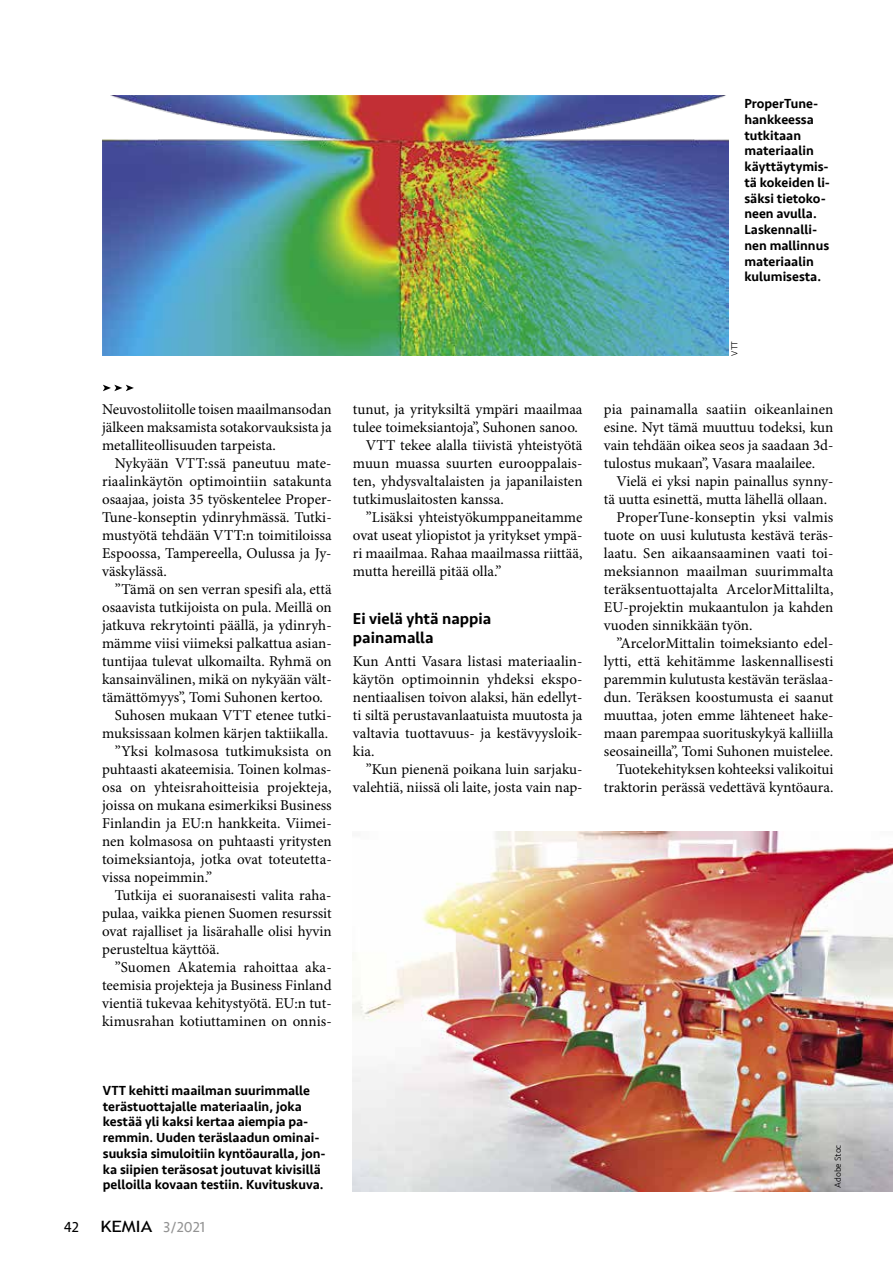
<style>
.page{position:relative;width:893px;height:1263px;background:#fff}
.page>*{position:absolute;margin:0;border:0;box-sizing:border-box;transform-origin:0 0}
.t1{font:500 16.2px/18.9px "Seravek";color:#000}
.t2{font:15px/18px "Minion Pro";color:#000;text-align:justify}
.t3{font:15px "Seravek";color:#939393}
.t4{font:15px "Seravek";color:#000}
.t5{font:500 13.5px/15.8px "Seravek";color:#000}
.t6{font:300 9px "Seravek";color:#000}
.s1{font-family:"Trebuchet MS";font-size:15.6px;color:#000}
</style>
<div class="page">
<img style="left:353px;top:831px;width:540px;height:360px">
<img style="left:103px;top:96px;width:625px;height:260px">
<svg style="left:103px;top:385px;width:31px;height:6px"></svg>
<p class="t5" style="left:744px;top:96px;width:87px">ProperTune&shy;hankkeessa tutkitaan materiaalin käyttäytymis&shy;tä kokeiden li&shy;säksi tietoko&shy;neen avulla.<br>Laskennalli&shy;nen mallinnus materiaalin kulumisesta.</p>
<p class="t2" style="left:102px;top:401px;width:231px">Neuvostoliitolle toisen maailmansodan jälkeen maksamista sotakorvauksista ja metalliteollisuuden tarpeista.</p>
<p class="t2" style="left:102px;top:455px;width:231px;text-indent:13px">Nykyään VTT:ssä paneutuu mate&shy;riaalinkäytön optimointiin satakunta osaajaa, joista 35 työskentelee Proper-Tune-konseptin ydinryhmässä. Tutki&shy;mustyötä tehdään VTT:n toimitiloissa Espoossa, Tampereella, Oulussa ja Jy&shy;väskylässä.</p>
<p class="t2" style="left:115px;top:581px;width:218px">”Tämä on sen verran spesifi ala, että</p>
<p class="t2" style="left:102px;top:599px;width:231px">osaavista tutkijoista on pula. Meillä on</p>
<p class="t2" style="left:102px;top:617px;width:231px">jatkuva rekrytointi päällä, ja ydinryh-</p>
<p class="t2" style="left:102px;top:635px;width:231px">mämme viisi viimeksi palkattua asian-</p>
<p class="t2" style="left:102px;top:653px;width:231px">tuntijaa tulevat ulkomailta. Ryhmä on</p>
<p class="t2" style="left:102px;top:671px;width:231px">kansainvälinen, mikä on nykyään vält-</p>
<p class="t2" style="left:102px;top:689px;width:222px">tämättömyys”, Tomi Suhonen kertoo.</p>
<p class="t2" style="left:115px;top:707px;width:218px">Suhosen mukaan VTT etenee tutki-</p>
<p class="t2" style="left:102px;top:725px;width:228px">muksissaan kolmen kärjen taktiikalla.</p>
<p class="t2" style="left:115px;top:743px;width:218px">”Yksi kolmasosa tutkimuksista on</p>
<p class="t2" style="left:102px;top:761px;width:231px">puhtaasti akateemisia. Toinen kolmas-</p>
<p class="t2" style="left:102px;top:779px;width:231px">osa on yhteisrahoitteisia projekteja,</p>
<p class="t2" style="left:102px;top:797px;width:231px">joissa on mukana esimerkiksi Business</p>
<p class="t2" style="left:102px;top:815px;width:231px">Finlandin ja EU:n hankkeita. Viimei-</p>
<p class="t2" style="left:102px;top:833px;width:231px">nen kolmasosa on puhtaasti yritysten</p>
<p class="t2" style="left:102px;top:851px;width:231px">toimeksiantoja, jotka ovat toteutetta-</p>
<p class="t2" style="left:102px;top:869px;width:112px">vissa nopeimmin.”</p>
<p class="t2" style="left:115px;top:887px;width:218px">Tutkija ei suoranaisesti valita raha-</p>
<p class="t2" style="left:102px;top:905px;width:231px">pulaa, vaikka pienen Suomen resurssit</p>
<p class="t2" style="left:102px;top:923px;width:231px">ovat rajalliset ja lisärahalle olisi hyvin</p>
<p class="t2" style="left:102px;top:941px;width:119px">perusteltua käyttöä.</p>
<p class="t2" style="left:115px;top:959px;width:218px">”Suomen Akatemia rahoittaa aka-</p>
<p class="t2" style="left:102px;top:977px;width:231px">teemisia projekteja ja Business Finland</p>
<p class="t2" style="left:102px;top:995px;width:231px">vientiä tukevaa kehitystyötä. EU:n tut-</p>
<p class="t2" style="left:102px;top:1013px;width:231px">kimusrahan kotiuttaminen on onnis-</p>
<p class="t2" style="left:353px;top:401px;width:231px">tunut, ja yrityksiltä ympäri maailmaa</p>
<p class="t2" style="left:353px;top:419px;width:227px">tulee toimeksiantoja”, Suhonen sanoo.</p>
<p class="t2" style="left:366px;top:437px;width:218px">VTT tekee alalla tiivistä yhteistyötä</p>
<p class="t2" style="left:353px;top:455px;width:231px">muun muassa suurten eurooppalais-</p>
<p class="t2" style="left:353px;top:473px;width:231px">ten, yhdysvaltalaisten ja japanilaisten</p>
<p class="t2" style="left:353px;top:491px;width:152px">tutkimuslaitosten kanssa.</p>
<p class="t2" style="left:366px;top:509px;width:218px">”Lisäksi yhteistyökumppaneitamme</p>
<p class="t2" style="left:353px;top:527px;width:231px">ovat useat yliopistot ja yritykset ympä-</p>
<p class="t2" style="left:353px;top:545px;width:231px">ri maailmaa. Rahaa maailmassa riittää,</p>
<p class="t2" style="left:353px;top:563px;width:150px">mutta hereillä pitää olla.”</p>
<p class="t1" style="left:353px;top:609px;width:140px">Ei vielä yhtä nappia painamalla</p>
<p class="t2" style="left:353px;top:653px;width:231px">Kun Antti Vasara listasi materiaalin&shy;käytön optimoinnin yhdeksi ekspo&shy;nentiaalisen toivon alaksi, hän edellyt&shy;ti siltä perustavanlaatuista muutosta ja valtavia tuottavuus- ja kestävyysloik&shy;kia.</p>
<p class="t2" style="left:353px;top:761px;width:231px;text-align:right">”Kun pienenä poikana luin sarjaku&shy;valehtiä, niissä oli laite, josta vain nap-</p>
<p class="t6" style="left:729px;top:356px;width:16px;rotate:-90deg">VTT</p>
<p class="t2" style="left:604px;top:401px;width:231px">pia painamalla saatiin oikeanlainen esine. Nyt tämä muuttuu todeksi, kun vain tehdään oikea seos ja saadaan 3d&shy;tulostus mukaan”, Vasara maalailee.</p>
<p class="t2" style="left:617px;top:473px;width:218px">Vielä ei yksi napin painallus synny-</p>
<p class="t2" style="left:604px;top:491px;width:225px">tä uutta esinettä, mutta lähellä ollaan.</p>
<p class="t2" style="left:617px;top:509px;width:218px">ProperTune-konseptin yksi valmis</p>
<p class="t2" style="left:604px;top:527px;width:231px">tuote on uusi kulutusta kestävä teräs-</p>
<p class="t2" style="left:604px;top:545px;width:231px">laatu. Sen aikaansaaminen vaati toi-</p>
<p class="t2" style="left:604px;top:563px;width:231px">meksiannon maailman suurimmalta</p>
<p class="t2" style="left:604px;top:581px;width:231px">teräksentuottajalta ArcelorMittalilta,</p>
<p class="t2" style="left:604px;top:599px;width:231px">EU-projektin mukaantulon ja kahden</p>
<p class="t2" style="left:604px;top:617px;width:150px">vuoden sinnikkään työn.</p>
<p class="t2" style="left:617px;top:635px;width:218px">”ArcelorMittalin toimeksianto edel-</p>
<p class="t2" style="left:604px;top:653px;width:231px">lytti, että kehitämme laskennallisesti</p>
<p class="t2" style="left:604px;top:671px;width:231px">paremmin kulutusta kestävän teräslaa-</p>
<p class="t2" style="left:604px;top:689px;width:231px">dun. Teräksen koostumusta ei saanut</p>
<p class="t2" style="left:604px;top:707px;width:231px">muuttaa, joten emme lähteneet hake-</p>
<p class="t2" style="left:604px;top:725px;width:231px">maan parempaa suorituskykyä kalliilla</p>
<p class="t2" style="left:604px;top:743px;width:231px">seosaineilla”, Tomi Suhonen muistelee.</p>
<p class="t2" style="left:617px;top:761px;width:218px">Tuotekehityksen kohteeksi valikoitui</p>
<p class="t2" style="left:604px;top:779px;width:231px">traktorin perässä vedettävä kyntöaura.</p>
<p class="t5" style="left:103px;top:1082px;width:224px">VTT kehitti maailman suurimmalle terästuottajalle materiaalin, joka kestää yli kaksi kertaa aiempia pa&shy;remmin. Uuden teräslaadun ominai&shy;suuksia simuloitiin kyntöauralla, jon&shy;ka siipien teräsosat joutuvat kivisillä pelloilla kovaan testiin. Kuvituskuva.</p>
<p class="t4" style="left:64px;top:1215px;width:17px">42</p>
<p class="t3" style="left:101px;top:1215px;width:106px"><span class="s1">KEMIA</span> 3/2021</p>
<p class="t6" style="left:832px;top:1188px;width:45px;rotate:-90deg">Adobe Stoc</p>
</div>
